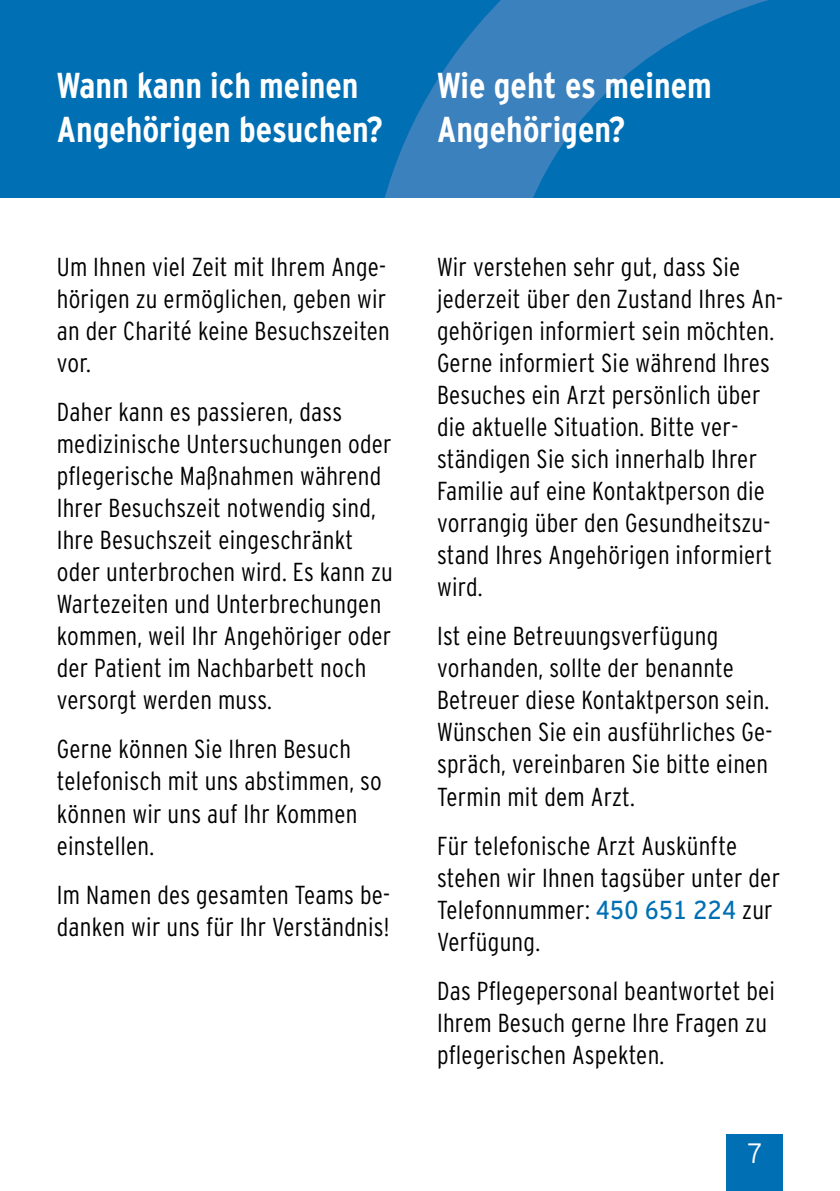
<style>
.page{position:relative;width:840px;height:1191px;background:#fff}
.page>*{position:absolute;margin:0;border:0;box-sizing:border-box;transform-origin:0 0}
.t1{font:700 condensed 36px/43.2px "Interstate";color:#fff}
.t2{font:300 condensed 28px "Interstate Tab";color:#fff}
.t3{font:300 condensed 26px/32px "Interstate";letter-spacing:.01em;color:#000}
.s1{font-family:"Interstate Tab";font-weight:400;color:#006fb4}
</style>
<div class="page">
<div style="left:0;top:0;width:839px;height:198px;background:#006fb4"></div>
<svg style="left:385px;top:0;width:383px;height:198px"></svg>
<div style="left:726px;top:1134px;width:56px;height:57px;background:#006fb4"></div>
<h1 class="t1" style="left:57px;top:64px;width:327px">Wann kann ich meinen<br>Angehörigen besuchen?</h1>
<p class="t3" style="left:57px;top:251px;width:334px">Um Ihnen viel Zeit mit Ihrem Ange&shy;hörigen zu ermöglichen, geben wir an der Charité keine Besuchszeiten vor.</p>
<p class="t3" style="left:57px;top:396px;width:337px">Daher kann es passieren, dass medizinische Untersuchungen oder pflegerische Maßnahmen während<br>Ihrer Besuchszeit notwendig sind,<br>Ihre Besuchszeit eingeschränkt oder unterbrochen wird. Es kann zu<br>Wartezeiten und Unterbrechungen kommen, weil Ihr Angehöriger oder der Patient im Nachbarbett noch versorgt werden muss.</p>
<p class="t3" style="left:57px;top:733px;width:326px">Gerne können Sie Ihren Besuch telefonisch mit uns abstimmen, so können wir uns auf Ihr Kommen einstellen.</p>
<p class="t3" style="left:57px;top:878px;width:335px">Im Namen des gesamten Teams be&shy;danken wir uns für Ihr Verständnis!</p>
<h1 class="t1" style="left:437px;top:64px;width:276px">Wie geht es meinem<br>Angehörigen?</h1>
<p class="t3" style="left:437px;top:251px;width:347px">Wir verstehen sehr gut, dass Sie jederzeit über den Zustand Ihres An&shy;gehörigen informiert sein möchten.<br>Gerne informiert Sie während Ihres<br>Besuches ein Arzt persönlich über die aktuelle Situation. Bitte ver&shy;ständigen Sie sich innerhalb Ihrer<br>Familie auf eine Kontaktperson die vorrangig über den Gesundheitszu&shy;stand Ihres Angehörigen informiert wird.</p>
<p class="t3" style="left:437px;top:620px;width:337px">Ist eine Betreuungsverfügung vorhanden, sollte der benannte<br>Betreuer diese Kontaktperson sein.<br>Wünschen Sie ein ausführliches Ge&shy;spräch, vereinbaren Sie bitte einen<br>Termin mit dem Arzt.</p>
<p class="t3" style="left:437px;top:829px;width:344px">Für telefonische Arzt Auskünfte stehen wir Ihnen tagsüber unter der<br>Telefonnummer: <span class="s1">450 651 224</span> zur<br>Verfügung.</p>
<p class="t3" style="left:437px;top:974px;width:339px">Das Pflegepersonal beantwortet bei<br>Ihrem Besuch gerne Ihre Fragen zu pflegerischen Aspekten.</p>
<p class="t2" style="left:746px;top:1137px;width:17px">7</p>
</div>
